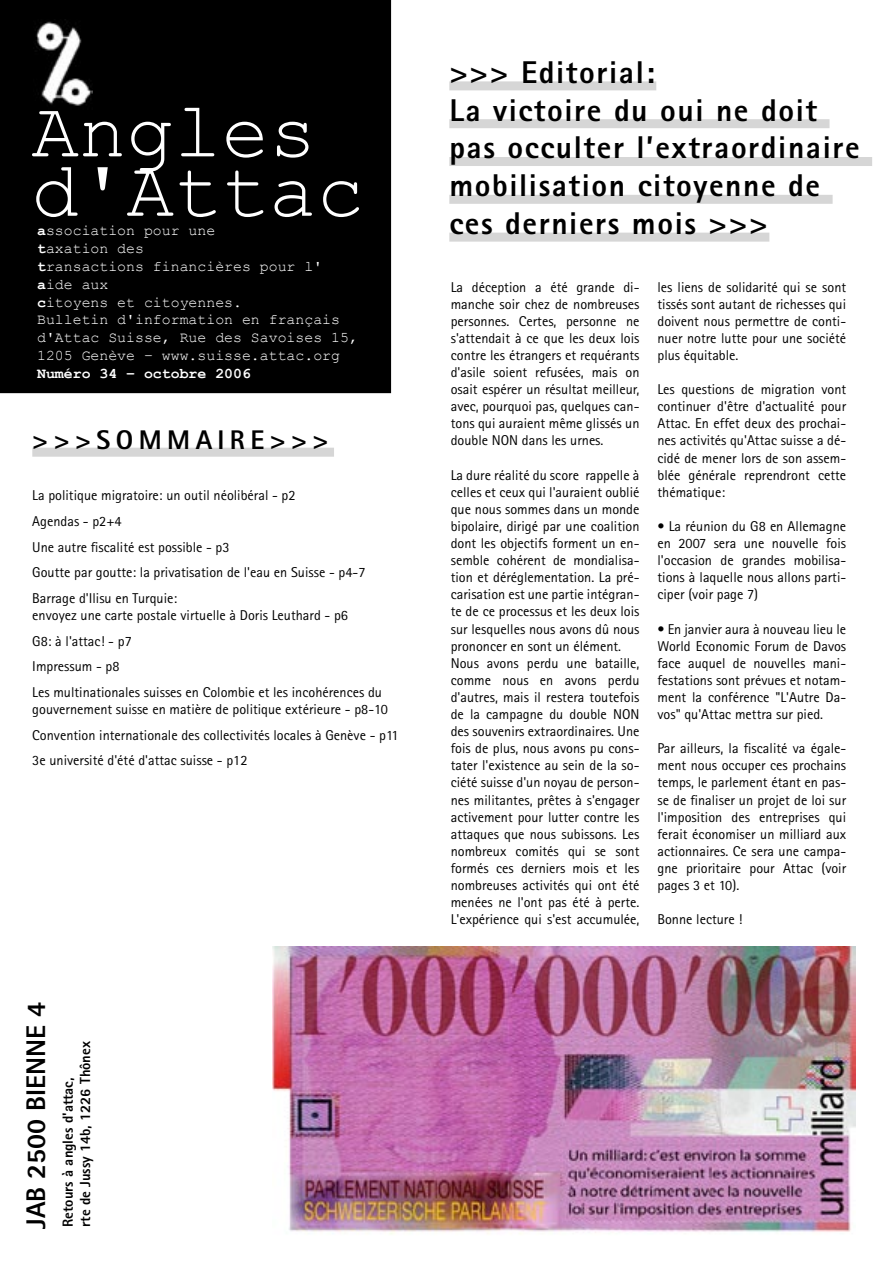
<style>
.page{position:relative;width:893px;height:1263px;background:#fff}
.page>*{position:absolute;margin:0;border:0;box-sizing:border-box;transform-origin:0 0}
.t1{font:79.2px/59.4px "Courier New";color:#fff}
.t2{font:800 31.5px/37.8px "Rotis Sans Serif";letter-spacing:.05em;color:#000}
.t3{font:800 27px "Rotis Sans Serif";letter-spacing:.2em;color:#000}
.t4{font:800 27px "Rotis Sans Serif";color:#000}
.t5{font:14.85px/17.9px "Courier New";color:#fff}
.t6{font:700 14.85px "Courier New";color:#fff}
.t7{font:800 14.7px/17.5px "Rotis Sans Serif";color:#000}
.t8{font:14.25px/17.1px "Rotis Sans Serif";color:#000;text-align:justify}
.s1{font-weight:700}
</style>
<div class="page">
<div style="left:0;top:0;width:391px;height:393px;background:#000"></div>
<img style="left:36px;top:21px;width:56px;height:85px">
<hr style="left:0;top:0;width:392px;height:1px;background:#000">
<div style="left:32px;top:448px;width:302px;height:9px;background:#d6d6d6"></div>
<div style="left:449px;top:81px;width:207px;height:9px;background:#d6d6d6"></div>
<div style="left:449px;top:119px;width:380px;height:9px;background:#d6d6d6"></div>
<div style="left:449px;top:157px;width:423px;height:9px;background:#d6d6d6"></div>
<div style="left:449px;top:195px;width:384px;height:9px;background:#d6d6d6"></div>
<div style="left:449px;top:233px;width:320px;height:9px;background:#d6d6d6"></div>
<img style="left:272px;top:947px;width:583px;height:287px">
<h1 class="t1" style="left:31px;top:106px;width:334px">Angles d'Attac</h1>
<p class="t5" style="left:37px;top:223px;width:322px"><span class="s1">a</span>ssociation pour une<br><span class="s1">t</span>axation des<br><span class="s1">t</span>ransactions financières pour l' <span class="s1">a</span>ide aux<br><span class="s1">c</span>itoyens et citoyennes.<br>Bulletin d'information en français d'Attac Suisse, Rue des Savoises 15,<br>1205 Genève – www.suisse.attac.org</p>
<p class="t6" style="left:37px;top:364px;width:215px">Numéro 34 – octobre 2006</p>
<h3 class="t3" style="left:32px;top:423px;width:298px">&gt;&gt;&gt;SOMMAIRE&gt;&gt;&gt;</h3>
<p class="t8" style="left:32px;top:483px;width:335px;line-height:25.7px;text-align:left">La politique migratoire: un outil néolibéral - p2<br>Agendas - p2+4<br>Une autre fiscalité est possible - p3<br>Goutte par goutte: la privatisation de l'eau en Suisse - p4-7<br>Barrage d'Ilisu en Turquie:</p>
<p class="t8" style="left:32px;top:602px;width:351px;line-height:25.7px;text-align:left">envoyez une carte postale virtuelle à Doris Leuthard - p6<br>G8: à l'attac! - p7<br>Impressum - p8<br>Les multinationales suisses en Colombie et les incohérences du</p>
<p class="t8" style="left:32px;top:696px;width:368px;line-height:25.7px;text-align:left">gouvernement suisse en matière de politique extérieure - p8-10<br>Convention internationale des collectivités locales à Genève - p11<br>3e université d'été d'attac suisse - p12</p>
<h3 class="t4" style="left:19px;top:1228px;width:229px;rotate:-90deg">JAB 2500 BIENNE 4</h3>
<p class="t7" style="left:59px;top:1227px;width:187px;rotate:-90deg">Retours à angles d'attac,<br>rte de Jussy 14b, 1226 Thônex</p>
<h2 class="t2" style="left:449px;top:53px;width:412px">&gt;&gt;&gt; Editorial:<br>La victoire du oui ne doit pas occulter l’extraordinaire mobilisation citoyenne de ces derniers mois &gt;&gt;&gt;</h2>
<p class="t8" style="left:451px;top:278px;width:190px">La déception a été grande di&shy;manche soir chez de nombreuses personnes. Certes, personne ne s'attendait à ce que les deux lois contre les étrangers et requérants d'asile soient refusées, mais on osait espérer un résultat meilleur, avec, pourquoi pas, quelques can&shy;tons qui auraient même glissés un double NON dans les urnes.</p>
<p class="t8" style="left:451px;top:466px;width:190px;text-align:left">La dure réalité du score rappelle à celles et ceux qui l'auraient oublié que nous sommes dans un monde bipolaire, dirigé par une coalition dont les objectifs forment un en&shy;semble cohérent de mondialisa&shy;tion et déréglementation. La pré&shy;carisation est une partie intégran&shy;te de ce processus et les deux lois sur lesquelles nous avons dû nous prononcer en sont un élément.<br>Nous avons perdu une bataille, comme nous en avons perdu d'autres, mais il restera toutefois de la campagne du double NON des souvenirs extraordinaires. Une fois de plus, nous avons pu cons&shy;tater l'existence au sein de la so&shy;ciété suisse d'un noyau de person&shy;nes militantes, prêtes à s'engager activement pour lutter contre les attaques que nous subissons. Les nombreux comités qui se sont formés ces derniers mois et les nombreuses activités qui ont été menées ne l'ont pas été à perte.<br>L'expérience qui s'est accumulée,</p>
<p class="t8" style="left:657px;top:278px;width:190px">les liens de solidarité qui se sont tissés sont autant de richesses qui doivent nous permettre de conti&shy;nuer notre lutte pour une société plus équitable.</p>
<p class="t8" style="left:657px;top:381px;width:190px">Les questions de migration vont continuer d'être d'actualité pour Attac. En effet deux des prochai&shy;nes activités qu'Attac suisse a dé&shy;cidé de mener lors de son assem&shy;blée générale reprendront cette thématique:</p>
<p class="t8" style="left:657px;top:517px;width:190px">• La réunion du G8 en Allemagne en 2007 sera une nouvelle fois l'occasion de grandes mobilisa&shy;tions à laquelle nous allons parti&shy;ciper (voir page 7)</p>
<p class="t8" style="left:657px;top:620px;width:190px">• En janvier aura à nouveau lieu le World Economic Forum de Davos face auquel de nouvelles mani&shy;festations sont prévues et notam&shy;ment la conférence "L'Autre Da&shy;vos" qu'Attac mettra sur pied.</p>
<p class="t8" style="left:657px;top:740px;width:190px">Par ailleurs, la fiscalité va égale&shy;ment nous occuper ces prochains temps, le parlement étant en pas&shy;se de finaliser un projet de loi sur l'imposition des entreprises qui ferait économiser un milliard aux actionnaires. Ce sera une campa&shy;gne prioritaire pour Attac (voir pages 3 et 10).</p>
<p class="t8" style="left:657px;top:911px;width:86px">Bonne lecture !</p>
</div>
